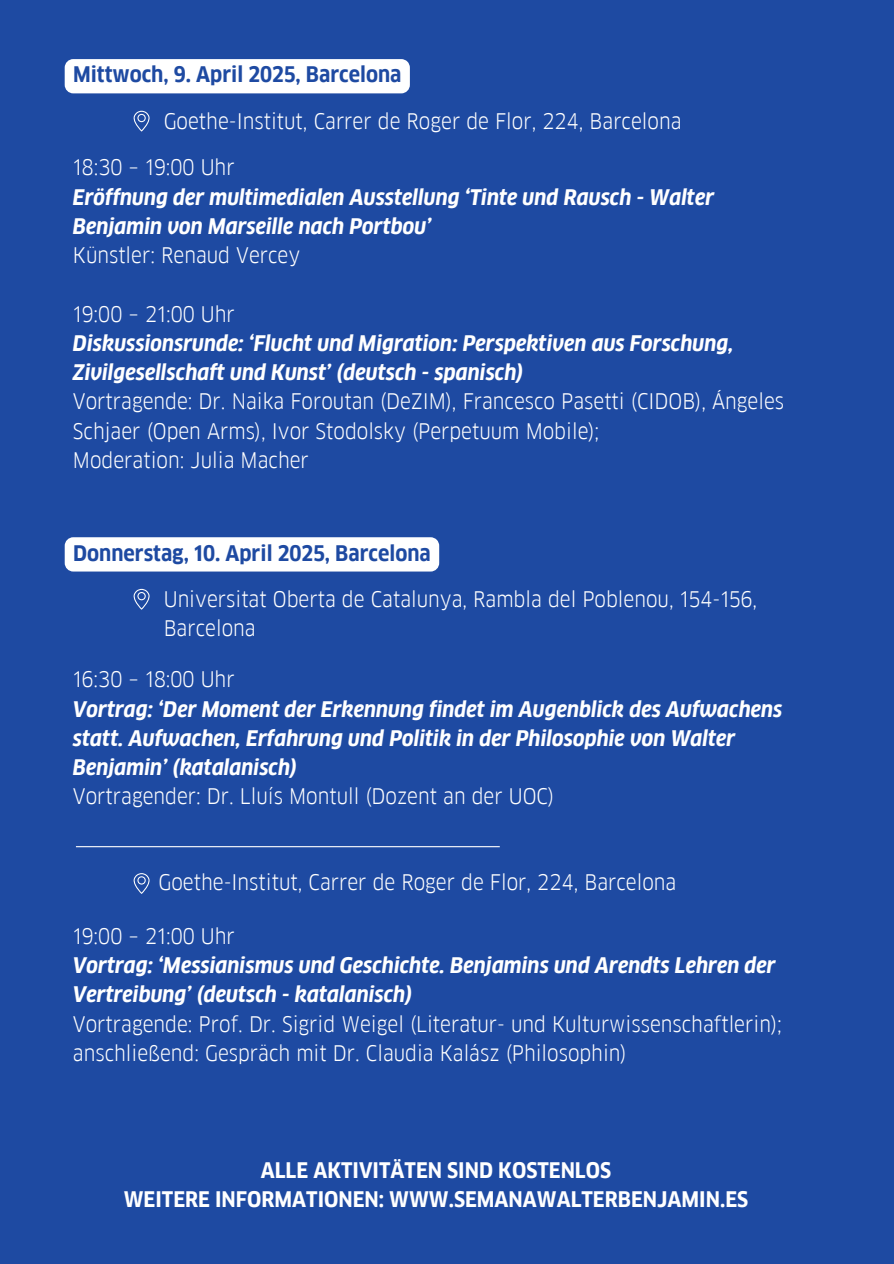
<style>
.page{position:relative;width:894px;height:1264px;background:#fff}
.page>*{position:absolute;margin:0;border:0;box-sizing:border-box;transform-origin:0 0}
.t1{font:21px/29.2px "Goethe FF Clan";color:#fff}
.t2{font:italic 700 21px/29.2px "Goethe FF Clan";color:#fff}
.t3{font:700 21px/29.2px "Goethe FF Clan";color:#fff;text-align:center}
.t4{font:700 21px "Goethe FF Clan";color:#1e4aa2}
</style>
<div class="page">
<div style="left:0;top:0;width:893px;height:1263px;background:#1e4aa2"></div>
<div style="left:65px;top:59px;width:345px;height:34px;background:#fff"></div>
<svg style="left:133px;top:111px;width:16px;height:20px"></svg>
<div style="left:65px;top:537px;width:374px;height:34px;background:#fff"></div>
<svg style="left:133px;top:589px;width:16px;height:20px"></svg>
<hr style="left:76px;top:846px;width:423px;height:1px;background:#fff">
<svg style="left:133px;top:873px;width:16px;height:20px"></svg>
<p class="t4" style="left:73px;top:62px;width:330px">Mittwoch, 9. April 2025, Barcelona</p>
<p class="t1" style="left:164px;top:106px;width:519px">Goethe-Institut, Carrer de Roger de Flor, 224, Barcelona</p>
<p class="t1" style="left:73px;top:153px;width:163px">18:30 – 19:00 Uhr</p>
<p class="t2" style="left:73px;top:182px;width:642px">Eröffnung der multimedialen Ausstellung ‘Tinte und Rausch - Walter<br>Benjamin von Marseille nach Portbou’</p>
<p class="t1" style="left:73px;top:241px;width:229px">Künstler: Renaud Vercey</p>
<p class="t1" style="left:73px;top:299px;width:163px">19:00 – 21:00 Uhr</p>
<p class="t2" style="left:73px;top:329px;width:662px">Diskussionsrunde: ‘Flucht und Migration: Perspektiven aus Forschung,<br>Zivilgesellschaft und Kunst’ (deutsch - spanisch)</p>
<p class="t1" style="left:73px;top:387px;width:712px">Vortragende: Dr. Naika Foroutan (DeZIM), Francesco Pasetti (CIDOB), Ángeles<br>Schjaer (Open Arms), Ivor Stodolsky (Perpetuum Mobile);<br>Moderation: Julia Macher</p>
<p class="t4" style="left:73px;top:540px;width:359px">Donnerstag, 10. April 2025, Barcelona</p>
<p class="t1" style="left:164px;top:584px;width:594px">Universitat Oberta de Catalunya, Rambla del Poblenou, 154-156,<br>Barcelona</p>
<p class="t1" style="left:73px;top:665px;width:163px">16:30 – 18:00 Uhr</p>
<p class="t2" style="left:73px;top:694px;width:710px">Vortrag: ‘Der Moment der Erkennung findet im Augenblick des Aufwachens statt. Aufwachen, Erfahrung und Politik in der Philosophie von Walter<br>Benjamin’ (katalanisch)</p>
<p class="t1" style="left:73px;top:782px;width:482px">Vortragender: Dr. Lluís Montull (Dozent an der UOC)</p>
<p class="t1" style="left:158px;top:867px;width:519px">Goethe-Institut, Carrer de Roger de Flor, 224, Barcelona</p>
<p class="t1" style="left:73px;top:921px;width:163px">19:00 – 21:00 Uhr</p>
<p class="t2" style="left:73px;top:951px;width:704px">Vortrag: ‘Messianismus und Geschichte. Benjamins und Arendts Lehren der<br>Vertreibung’ (deutsch - katalanisch)</p>
<p class="t1" style="left:73px;top:1009px;width:710px">Vortragende: Prof. Dr. Sigrid Weigel (Literatur- und Kulturwissenschaftlerin); anschließend: Gespräch mit Dr. Claudia Kalász (Philosophin)</p>
<p class="t3" style="left:124px;top:1155px;width:625px">ALLE AKTIVITÄTEN SIND KOSTENLOS<br>WEITERE INFORMATIONEN: WWW.SEMANAWALTERBENJAMIN.ES</p>
</div>
